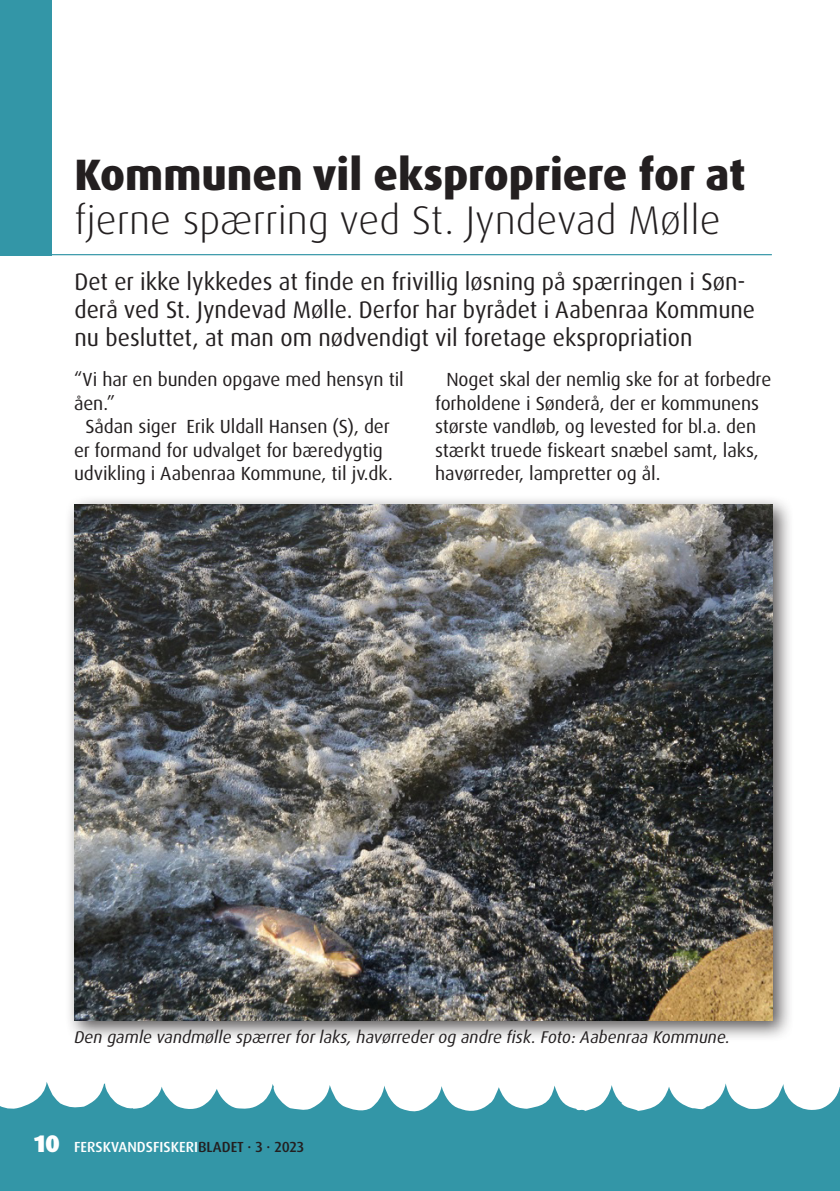
<style>
.page{position:relative;width:840px;height:1191px;background:#fff}
.page>*{position:absolute;margin:0;border:0;box-sizing:border-box;transform-origin:0 0}
.Alm__tekst_Overskrif{font:800 44px "Dax Pro";color:#231f20}
.Alm__tekst_Overskrif-2{font:300 40px "Dax Pro";color:#231f20}
.Alm__tekst_Overskrif-3{font:24px/28px "Dax Pro";color:#231f20}
.Alm__tekst_Overskrif-4{font:19px/23.4px "Dax Pro";letter-spacing:-.005em;color:#231f20}
.Alm__tekst_Overskrif-5{font:italic 17px "Dax Pro";color:#231f20}
.Alm__tekst_Overskrif-6{font:500 14.6px "Dax Pro";color:#fff}
.s1{font-weight:900;font-size:24px}
.s2{color:#231f20}
</style>
<div class="page">
<svg style="left:0;top:1082px;width:839px;height:109px;fill:#3396a7"></svg>
<hr style="left:0;top:254px;width:771px;height:1px;background:#3396a7">
<div style="left:0;top:0;width:51px;height:255px;background:#3396a7"></div>
<div style="left:65px;top:495px;width:728px;height:547px;background:#231f20;opacity:.75"></div>
<img style="left:74px;top:505px;width:698px;height:515px">
<p class="Alm__tekst_Overskrif" style="left:74px;top:146px;width:672px">Kommunen vil ekspropriere for at</p>
<p class="Alm__tekst_Overskrif-2" style="left:74px;top:194px;width:647px">fjerne spærring ved St. Jyndevad Mølle</p>
<p class="Alm__tekst_Overskrif-3" style="left:74px;top:268px;width:681px">Det er ikke lykkedes at finde en frivillig løsning på spærringen i Søn&shy;derå ved St. Jyndevad Mølle. Derfor har byrådet i Aabenraa Kommune nu besluttet, at man om nødvendigt vil foretage ekspropriation</p>
<p class="Alm__tekst_Overskrif-4" style="left:74px;top:368px;width:331px">“Vi har en bunden opgave med hensyn til åen.”</p>
<p class="Alm__tekst_Overskrif-4" style="left:74px;top:415px;width:320px;text-align:center">Sådan siger Erik Uldall Hansen (S), der er formand for udvalget for bæredygtig udvikling i Aabenraa Kommune, til jv.dk.</p>
<p class="Alm__tekst_Overskrif-4" style="left:435px;top:368px;width:337px;text-indent:11px">Noget skal der nemlig ske for at forbedre forholdene i Sønderå, der er kommunens største vandløb, og levested for bl.a. den stærkt truede fiskeart snæbel samt, laks, havørreder, lampretter og ål.</p>
<p class="Alm__tekst_Overskrif-5" style="left:74px;top:1025px;width:656px">Den gamle vandmølle spærrer for laks, havørreder og andre fisk. Foto: Aabenraa Kommune.</p>
<p class="Alm__tekst_Overskrif-6" style="left:34px;top:1137px;width:271px"><span class="s1">10</span> FERSKVANDSFISKERI<span class="s2">BLADET · 3 · 2023</span></p>
</div>
